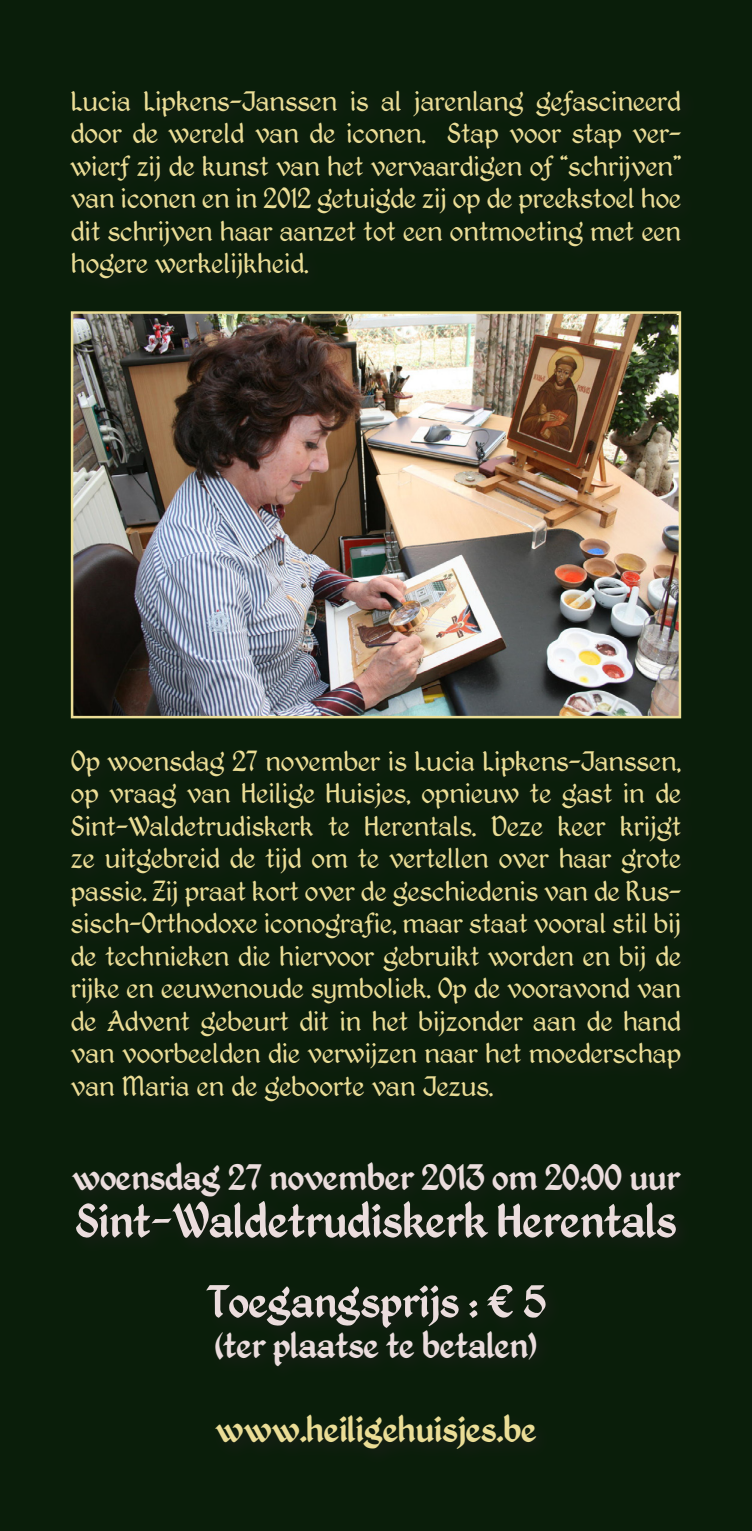
<style>
.page{position:relative;width:752px;height:1531px;background:#fff}
.page>*{position:absolute;margin:0;border:0;box-sizing:border-box;transform-origin:0 0}
.t1{font:52.5px "Kingthings Petrock";color:#ebdddd}
.t2{font:50px "Kingthings Petrock";color:#ebdddd}
.t3{font:40px "Kingthings Petrock";color:#ebdddd}
.t4{font:40px "Kingthings Petrock";color:#ebdd96}
.t5{font:31.25px/32.5px "Kingthings Petrock Light";color:#ebdd96;text-align:justify}
</style>
<div class="page">
<div style="left:0;top:0;width:751px;height:1531px;background:#0a1e0a"></div>
<img style="left:74px;top:314px;width:603px;height:401px">
<div style="left:71px;top:311px;width:609px;height:407px;border:2px solid #ebdd96"></div>
<p class="t5" style="left:71px;top:85px;width:611px">Lucia Lipkens-Janssen is al jarenlang gefascineerd door de wereld van de iconen. Stap voor stap ver&shy;wierf zij de kunst van het vervaardigen of “schrijven” van iconen en in 2012 getuigde zij op de preekstoel hoe dit schrijven haar aanzet tot een ontmoeting met een hogere werkelijkheid.</p>
<p class="t5" style="left:71px;top:745px;width:611px">Op woensdag 27 november is Lucia Lipkens-Janssen, op vraag van Heilige Huisjes, opnieuw te gast in de Sint-Waldetrudiskerk te Herentals. Deze keer krijgt ze uitgebreid de tijd om te vertellen over haar grote passie. Zij praat kort over de geschiedenis van de Rus&shy;sisch-Orthodoxe iconografie, maar staat vooral stil bij de technieken die hiervoor gebruikt worden en bij de rijke en eeuwenoude symboliek. Op de vooravond van de Advent gebeurt dit in het bijzonder aan de hand van voorbeelden die verwijzen naar het moederschap van Maria en de geboorte van Jezus.</p>
<p class="t3" style="left:72px;top:1154px;width:609px">woensdag 27 november 2013 om 20:00 uur</p>
<p class="t1" style="left:76px;top:1190px;width:602px">Sint-Waldetrudiskerk Herentals</p>
<p class="t2" style="left:206px;top:1272px;width:341px">Toegangsprijs : € 5</p>
<p class="t3" style="left:215px;top:1321px;width:324px">(ter plaatse te betalen)</p>
<p class="t4" style="left:215px;top:1405px;width:323px">www.heiligehuisjes.be</p>
</div>
